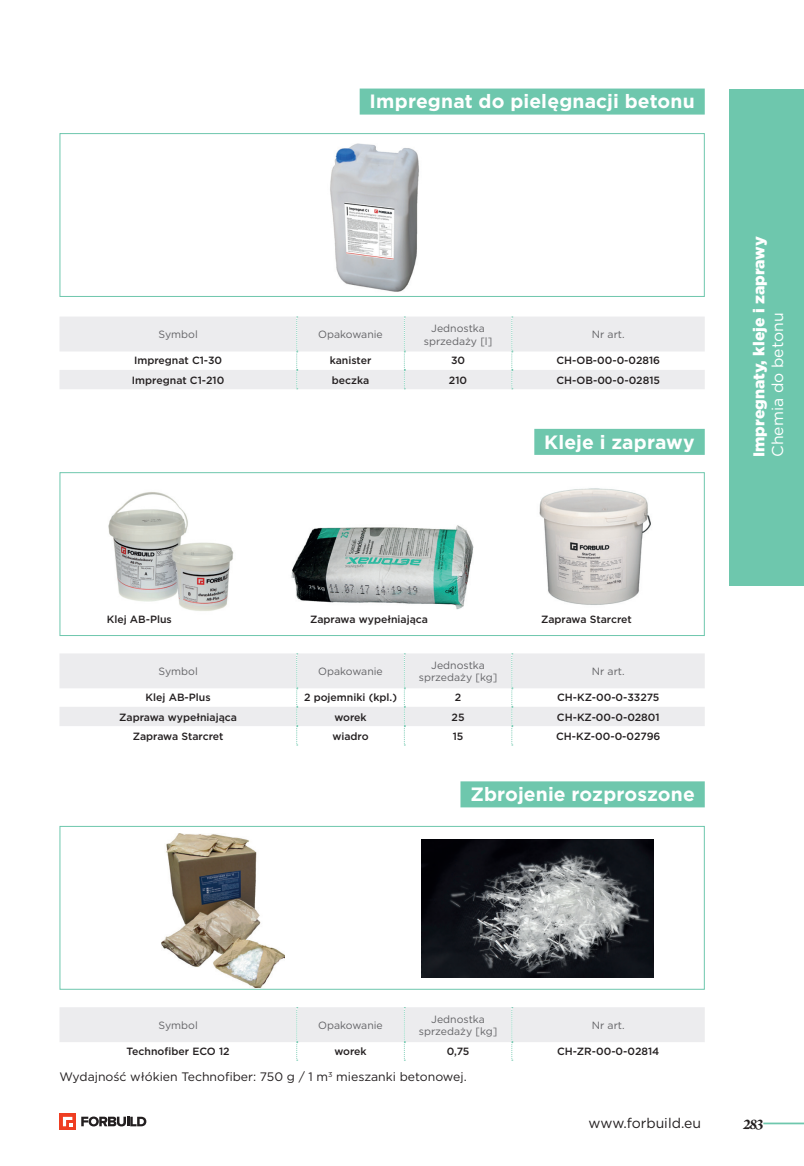
<style>
.page{position:relative;width:804px;height:1166px;background:#fff}
.page>*{position:absolute;margin:0;border:0;box-sizing:border-box;transform-origin:0 0}
.t1{font:700 19.25px "Gotham";letter-spacing:.005em;color:#fff}
.t2{font:900 15.75px "Gotham";color:#fff}
.t3{font:15.75px "Gotham";color:#fff}
.t4{font:italic 700 15.75px "Arno Pro";color:#231f20}
.t5{font:14px "Gotham";color:#231f20}
.t6{font:12.25px "Gotham";color:#231f20}
.t7{font:500 10.5px "Gotham";color:#231f20}
.t8{font:10.5px/12.6px "Gotham";color:#636366;text-align:center}
</style>
<div class="page">
<hr style="left:763px;top:1122px;width:41px;height:2px;background:#6ec7ad">
<svg style="left:59px;top:1113px;width:17px;height:16px"></svg>
<svg style="left:63px;top:1117px;width:9px;height:9px"></svg>
<svg style="left:81px;top:1116px;width:65px;height:10px"></svg>
<div style="left:729px;top:89px;width:75px;height:496px;background:#6ec7ad"></div>
<div style="left:359px;top:89px;width:345px;height:26px;background:#6ec7ad"></div>
<div style="left:534px;top:429px;width:170px;height:26px;background:#6ec7ad"></div>
<div style="left:460px;top:781px;width:244px;height:26px;background:#6ec7ad"></div>
<svg style="left:60px;top:653px;width:644px;height:73px;fill:#ececee"></svg>
<svg style="left:296px;top:653px;width:2px;height:92px"></svg>
<svg style="left:404px;top:653px;width:1px;height:92px"></svg>
<svg style="left:511px;top:653px;width:2px;height:92px"></svg>
<svg style="left:60px;top:1007px;width:644px;height:53px"></svg>
<svg style="left:60px;top:316px;width:644px;height:73px;fill:#ececee"></svg>
<svg style="left:296px;top:316px;width:2px;height:73px"></svg>
<svg style="left:404px;top:316px;width:1px;height:73px"></svg>
<svg style="left:511px;top:316px;width:2px;height:73px"></svg>
<img style="left:330px;top:143px;width:89px;height:149px">
<div style="left:59px;top:133px;width:645px;height:164px;border:1px solid #6ec7ad"></div>
<img style="left:108px;top:492px;width:126px;height:119px">
<div style="left:59px;top:472px;width:645px;height:164px;border:1px solid #6ec7ad"></div>
<img style="left:161px;top:833px;width:123px;height:154px">
<div style="left:59px;top:826px;width:645px;height:163px;border:1px solid #6ec7ad"></div>
<img style="left:421px;top:839px;width:232px;height:138px">
<img style="left:539px;top:488px;width:112px;height:117px">
<img style="left:291px;top:525px;width:183px;height:85px">
<h1 class="t1" style="left:369px;top:89px;width:327px">Impregnat do pielęgnacji betonu</h1>
<p class="t8" style="left:158px;top:328px;width:41px">Symbol</p>
<p class="t8" style="left:318px;top:328px;width:66px">Opakowanie</p>
<p class="t8" style="left:424px;top:322px;width:70px">Jednostka sprzedaży [l]</p>
<p class="t8" style="left:592px;top:328px;width:34px">Nr art.</p>
<p class="t7" style="left:134px;top:354px;width:90px">Impregnat C1-30</p>
<p class="t7" style="left:329px;top:354px;width:43px">kanister</p>
<p class="t7" style="left:451px;top:354px;width:16px">30</p>
<p class="t7" style="left:556px;top:354px;width:105px">CH-OB-00-0-02816</p>
<p class="t7" style="left:132px;top:373px;width:94px">Impregnat C1-210</p>
<p class="t7" style="left:332px;top:373px;width:39px">beczka</p>
<p class="t7" style="left:449px;top:373px;width:20px">210</p>
<p class="t7" style="left:556px;top:373px;width:105px">CH-OB-00-0-02815</p>
<h1 class="t1" style="left:544px;top:429px;width:152px">Kleje i zaprawy</h1>
<h2 class="t2" style="left:748px;top:457px;width:222px;rotate:-90deg">Impregnaty, kleje i zaprawy</h2>
<h2 class="t3" style="left:767px;top:457px;width:146px;rotate:-90deg">Chemia do betonu</h2>
<p class="t7" style="left:107px;top:612px;width:67px">Klej AB-Plus</p>
<p class="t7" style="left:310px;top:612px;width:119px">Zaprawa wypełniająca</p>
<p class="t7" style="left:541px;top:612px;width:92px">Zaprawa Starcret</p>
<p class="t8" style="left:158px;top:665px;width:41px">Symbol</p>
<p class="t8" style="left:318px;top:665px;width:66px">Opakowanie</p>
<p class="t8" style="left:419px;top:658px;width:80px">Jednostka sprzedaży [kg]</p>
<p class="t8" style="left:592px;top:665px;width:34px">Nr art.</p>
<p class="t7" style="left:146px;top:691px;width:67px">Klej AB-Plus</p>
<p class="t7" style="left:304px;top:691px;width:94px">2 pojemniki (kpl.)</p>
<p class="t7" style="left:455px;top:691px;width:8px">2</p>
<p class="t7" style="left:557px;top:691px;width:104px">CH-KZ-00-0-33275</p>
<p class="t7" style="left:119px;top:710px;width:119px">Zaprawa wypełniająca</p>
<p class="t7" style="left:334px;top:710px;width:34px">worek</p>
<p class="t7" style="left:451px;top:710px;width:14px">25</p>
<p class="t7" style="left:557px;top:710px;width:104px">CH-KZ-00-0-02801</p>
<p class="t7" style="left:133px;top:729px;width:92px">Zaprawa Starcret</p>
<p class="t7" style="left:332px;top:729px;width:38px">wiadro</p>
<p class="t7" style="left:452px;top:729px;width:12px">15</p>
<p class="t7" style="left:556px;top:729px;width:106px">CH-KZ-00-0-02796</p>
<h1 class="t1" style="left:470px;top:781px;width:226px">Zbrojenie rozproszone</h1>
<p class="t8" style="left:158px;top:1018px;width:41px">Symbol</p>
<p class="t8" style="left:318px;top:1018px;width:66px">Opakowanie</p>
<p class="t8" style="left:419px;top:1012px;width:80px">Jednostka sprzedaży [kg]</p>
<p class="t8" style="left:592px;top:1018px;width:34px">Nr art.</p>
<p class="t7" style="left:127px;top:1044px;width:104px">Technofiber ECO 12</p>
<p class="t7" style="left:334px;top:1044px;width:34px">worek</p>
<p class="t7" style="left:446px;top:1044px;width:24px">0,75</p>
<p class="t7" style="left:557px;top:1044px;width:104px">CH-ZR-00-0-02814</p>
<p class="t6" style="left:59px;top:1069px;width:408px">Wydajność włókien Technofiber: 750 g / 1 m<sup>3</sup> mieszanki betonowej.</p>
<h3 class="t5" style="left:588px;top:1114px;width:114px">www.forbuild.eu</h3>
<h2 class="t4" style="left:742px;top:1114px;width:22px">283</h2>
</div>
